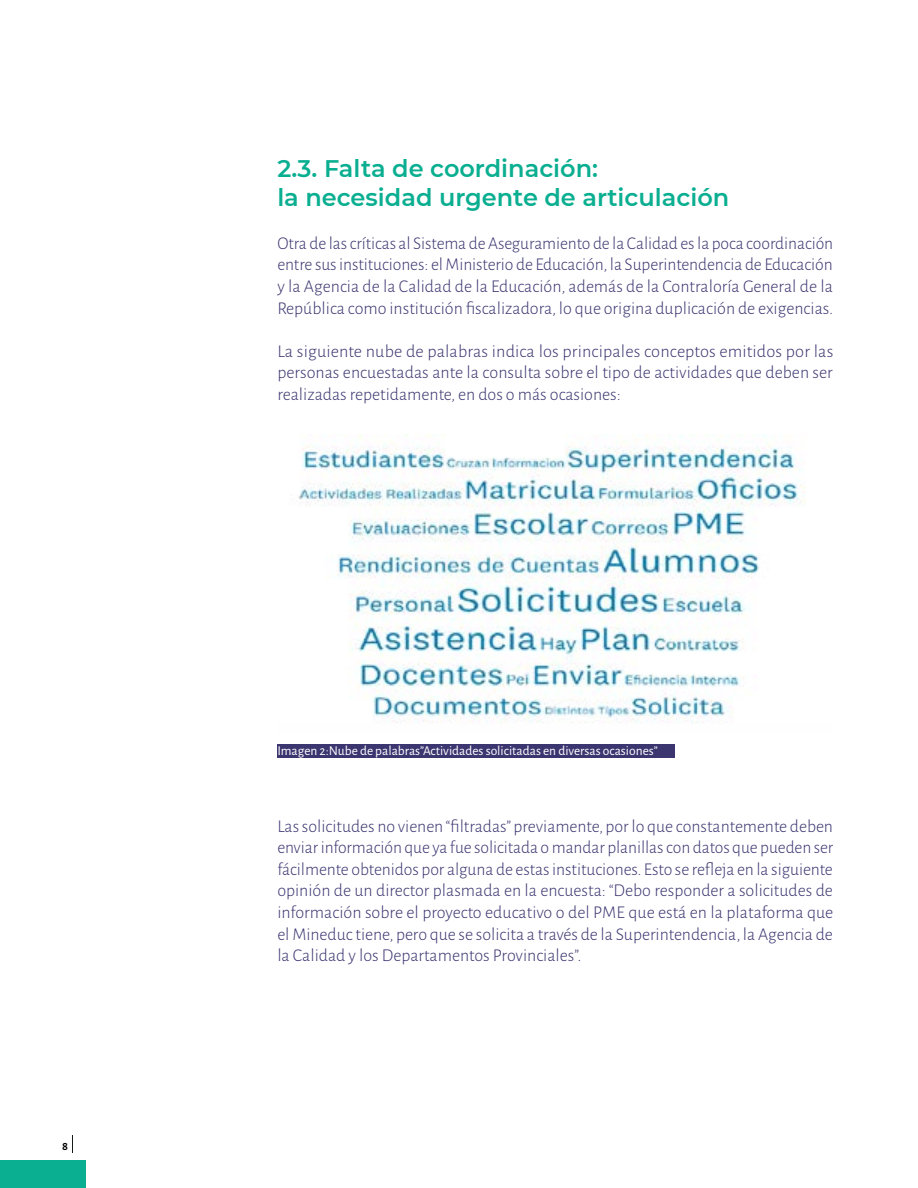
<style>
.page{position:relative;width:918px;height:1188px;background:#fff}
.page>*{position:absolute;margin:0;border:0;box-sizing:border-box;transform-origin:0 0}
.t1{font:600 24px/28.8px "Montserrat";color:#0aae90}
.t2{font:300 18px/21.6px "Alegreya Sans";color:#3b3570;text-align:justify}
.t3{font:13.5px "Alegreya Sans";color:#fff}
.t4{font:700 12px "Alegreya Sans";color:#000}
</style>
<div class="page">
<svg style="left:72px;top:1135px;width:1px;height:18px"></svg>
<div style="left:0;top:1160px;width:85px;height:28px;background:#0aae90"></div>
<div style="left:277px;top:744px;width:398px;height:14px;background:#3b3570"></div>
<img style="left:299px;top:435px;width:506px;height:288px">
<p class="t4" style="left:62px;top:1137px;width:7px">8</p>
<h1 class="t1" style="left:277px;top:153px;width:453px">2.3. Falta de coordinación:<br>la necesidad urgente de articulación</h1>
<p class="t2" style="left:277px;top:232px;width:557px">Otra de las críticas al Sistema de Aseguramiento de la Calidad es la poca coordinación entre sus instituciones: el Ministerio de Educación, la Superintendencia de Educación y la Agencia de la Calidad de la Educación, además de la Contraloría General de la República como institución fiscalizadora, lo que origina duplicación de exigencias.</p>
<p class="t2" style="left:277px;top:340px;width:558px">La siguiente nube de palabras indica los principales conceptos emitidos por las personas encuestadas ante la consulta sobre el tipo de actividades que deben ser realizadas repetidamente, en dos o más ocasiones:</p>
<p class="t3" style="left:277px;top:741px;width:382px">Imagen 2:Nube de palabras”Actividades solicitadas en diversas ocasiones”</p>
<p class="t2" style="left:277px;top:815px;width:558px">Las solicitudes no vienen “filtradas” previamente, por lo que constantemente deben enviar información que ya fue solicitada o mandar planillas con datos que pueden ser fácilmente obtenidos por alguna de estas instituciones. Esto se refleja en la siguiente opinión de un director plasmada en la encuesta: “Debo responder a solicitudes de información sobre el proyecto educativo o del PME que está en la plataforma que el Mineduc tiene, pero que se solicita a través de la Superintendencia, la Agencia de la Calidad y los Departamentos Provinciales”.</p>
</div>
